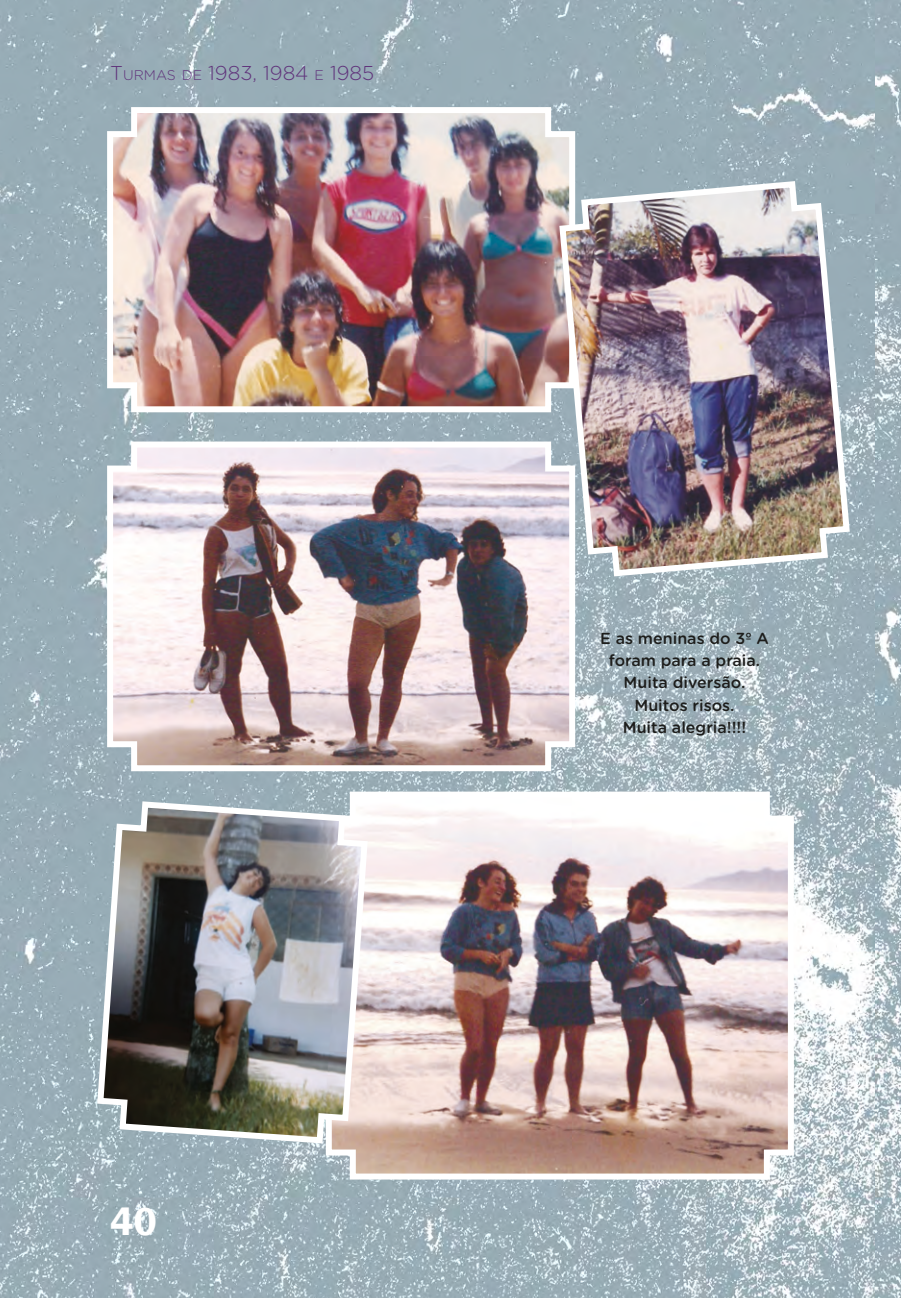
<style>
.page{position:relative;width:901px;height:1298px;background:#fff}
.page>*{position:absolute;margin:0;border:0;box-sizing:border-box;transform-origin:0 0}
.t1{font:600 40px "Franklin Gothic";color:#fff}
.t2{font:300 20px "Gotham Rounded";color:#60337b}
.LEGENDA{font:500 16px/22px "Gotham Rounded";color:#1d1d1b;text-align:center}
.s1{font-size:14px}
</style>
<div class="page">
<img style="left:0;top:0;width:875px;height:1297px">
<img style="left:875px;top:0;width:25px;height:1297px">
<img style="left:104px;top:104px;width:474px;height:311px">
<img style="left:556px;top:178px;width:296px;height:401px">
<img style="left:104px;top:438px;width:474px;height:336px">
<img style="left:323px;top:788px;width:473px;height:394px">
<img style="left:94px;top:798px;width:277px;height:348px">
<svg style="left:16px;top:1259px;width:12px;height:38px"></svg>
<p class="t2" style="left:110px;top:60px;width:265px">T<span class="s1">URMAS DE</span> 1983, 1984 <span class="s1">E</span> 1985</p>
<h1 class="t1" style="left:110px;top:1196px;width:48px">40</h1>
<p class="LEGENDA" style="left:600px;top:627px;width:170px">E as meninas do 3º A foram para a praia.</p>
<p class="LEGENDA" style="left:623px;top:671px;width:123px">Muita diversão.</p>
<p class="LEGENDA" style="left:634px;top:693px;width:102px">Muitos risos.</p>
<p class="LEGENDA" style="left:622px;top:715px;width:125px">Muita alegria!!!!</p>
</div>
